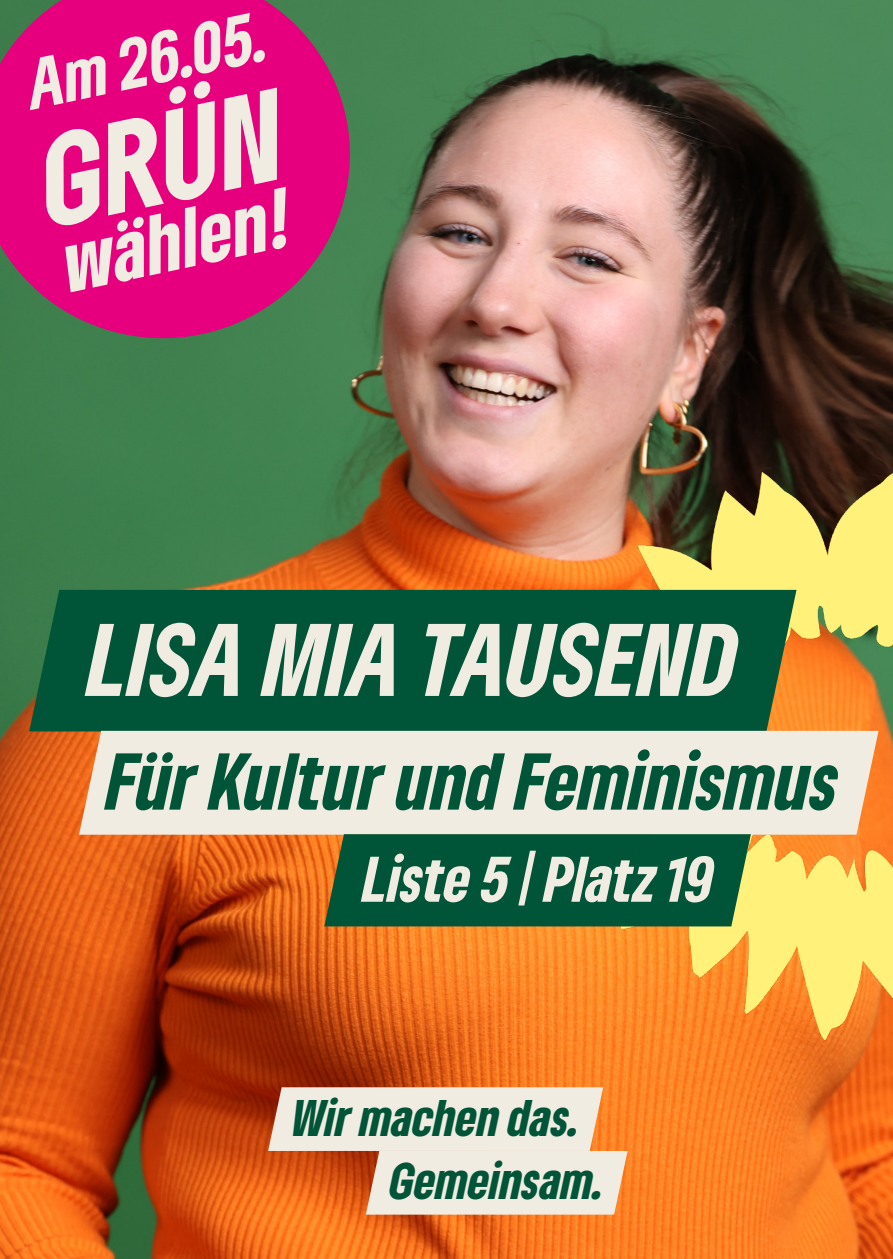
<style>
.page{position:relative;width:893px;height:1259px;background:#fff}
.page>*{position:absolute;margin:0;border:0;box-sizing:border-box;transform-origin:0 0}
.t1{font:italic 900 condensed 120px "Gruene Type";color:#f1ece2}
.t2{font:italic 900 condensed 96px "Gruene Type";color:#f1ece2}
.t3{font:italic 900 condensed 78px "Gruene Type";color:#f1ece2}
.t4{font:italic 900 condensed 75px "Gruene Type";color:#005437}
.t5{font:italic 900 condensed 66px "Gruene Type";color:#f1ece2}
.t6{font:italic 900 condensed 60px "Gruene Type";letter-spacing:-.005em;color:#f1ece2}
.t7{font:italic 900 condensed 48px "Gruene Type";color:#005437}
</style>
<div class="page">
<img style="left:0;top:0;width:893px;height:1259px">
<img style="left:556px;top:473px;width:337px;height:567px">
<div style="left:29px;top:590px;width:767px;height:141px;background:#005437"></div>
<div style="left:79px;top:731px;width:799px;height:103px;background:#f1ece2"></div>
<div style="left:324px;top:834px;width:427px;height:92px;background:#005437"></div>
<svg style="left:268px;top:1087px;width:360px;height:127px;background:#edceb7"></svg>
<svg style="left:0;top:0;width:367px;height:355px;background:#c01d73"></svg>
<p class="t5" style="left:19px;top:42px;width:246px;rotate:-12deg">Am 26.05.</p>
<p class="t1" style="left:26px;top:105px;width:246px;rotate:-12deg">GRÜN</p>
<p class="t3" style="left:53px;top:213px;width:232px;rotate:-12deg">wählen!</p>
<p class="t2" style="left:88px;top:596px;width:651px">LISA MIA TAUSEND</p>
<p class="t4" style="left:107px;top:731px;width:734px">Für Kultur und Feminismus</p>
<p class="t6" style="left:363px;top:839px;width:352px">Liste 5 | Platz 19</p>
<p class="t7" style="left:292px;top:1085px;width:290px">Wir machen das.</p>
<p class="t7" style="left:390px;top:1149px;width:216px">Gemeinsam.</p>
</div>
